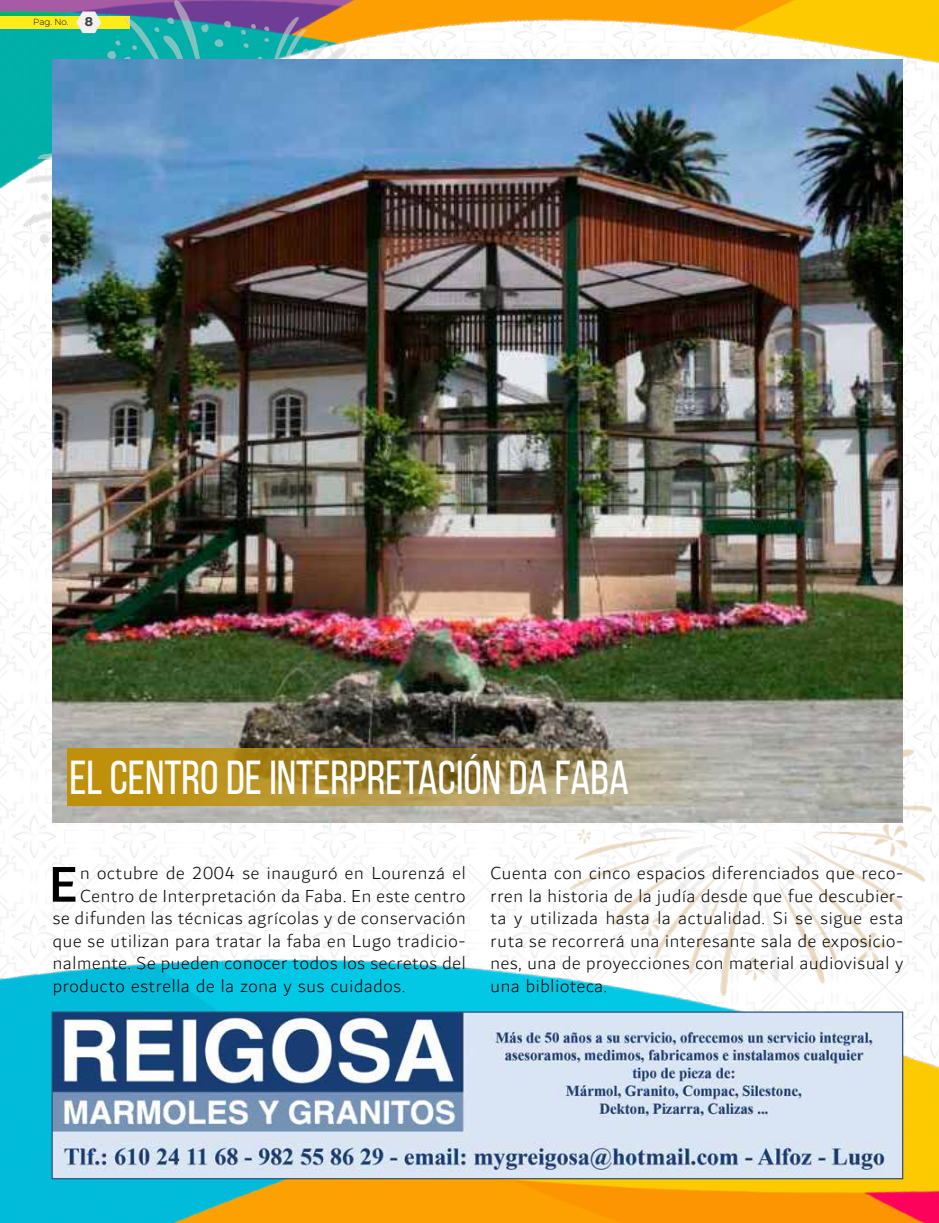
<style>
.page{position:relative;width:939px;height:1223px;background:#fff}
.page>*{position:absolute;margin:0;border:0;box-sizing:border-box;transform-origin:0 0}
.t1{font:500 53.5px "Dubai";color:#000}
.t2{font:47.5px "Bebas Neue";color:#fff}
.t3{font:300 18.75px/22.5px "Dubai";letter-spacing:.04em;color:#000;text-align:justify}
.t4{font:700 12.5px "Montserrat";color:#413d40}
.t5{font:300 8.75px "Montserrat";color:#000}
</style>
<div class="page">
<img style="left:0;top:0;width:939px;height:221px">
<div style="left:0;top:16px;width:130px;height:12px;background:#ffec18"></div>
<img style="left:25px;top:0;width:361px;height:348px">
<svg style="left:76px;top:12px;width:25px;height:21px"></svg>
<img style="left:0;top:711px;width:939px;height:511px">
<img style="left:563px;top:667px;width:369px;height:328px">
<img style="left:53px;top:59px;width:850px;height:763px">
<svg style="left:67px;top:748px;width:822px;height:57px;background:#ac9657"></svg>
<img style="left:54px;top:1013px;width:847px;height:164px">
<div style="left:52px;top:1011px;width:851px;height:168px;border:1px solid #334f75"></div>
<p class="t5" style="left:33px;top:16px;width:37px">Pag. No.</p>
<p class="t4" style="left:85px;top:12px;width:10px">8</p>
<h2 class="t2" style="left:69px;top:751px;width:561px">EL CENTRO DE INTERPRETACIÓN DA FABA</h2>
<h1 class="t1" style="left:49px;top:852px;width:31px">E</h1>
<p class="t3" style="left:80px;top:862px;width:387px">n octubre de 2004 se inauguró en Lourenzá el</p>
<p class="t3" style="left:80px;top:884px;width:387px">Centro de Interpretación da Faba. En este centro</p>
<p class="t3" style="left:53px;top:907px;width:414px">se difunden las técnicas agrícolas y de conservación</p>
<p class="t3" style="left:53px;top:929px;width:414px">que se utilizan para tratar la faba en Lugo tradicio-</p>
<p class="t3" style="left:53px;top:952px;width:414px">nalmente. Se pueden conocer todos los secretos del</p>
<p class="t3" style="left:53px;top:974px;width:354px">producto estrella de la zona y sus cuidados.</p>
<p class="t3" style="left:490px;top:862px;width:414px">Cuenta con cinco espacios diferenciados que reco&shy;rren la historia de la judía desde que fue descubier&shy;ta y utilizada hasta la actualidad. Si se sigue esta ruta se recorrerá una interesante sala de exposicio&shy;nes, una de proyecciones con material audiovisual y una biblioteca.</p>
</div>
